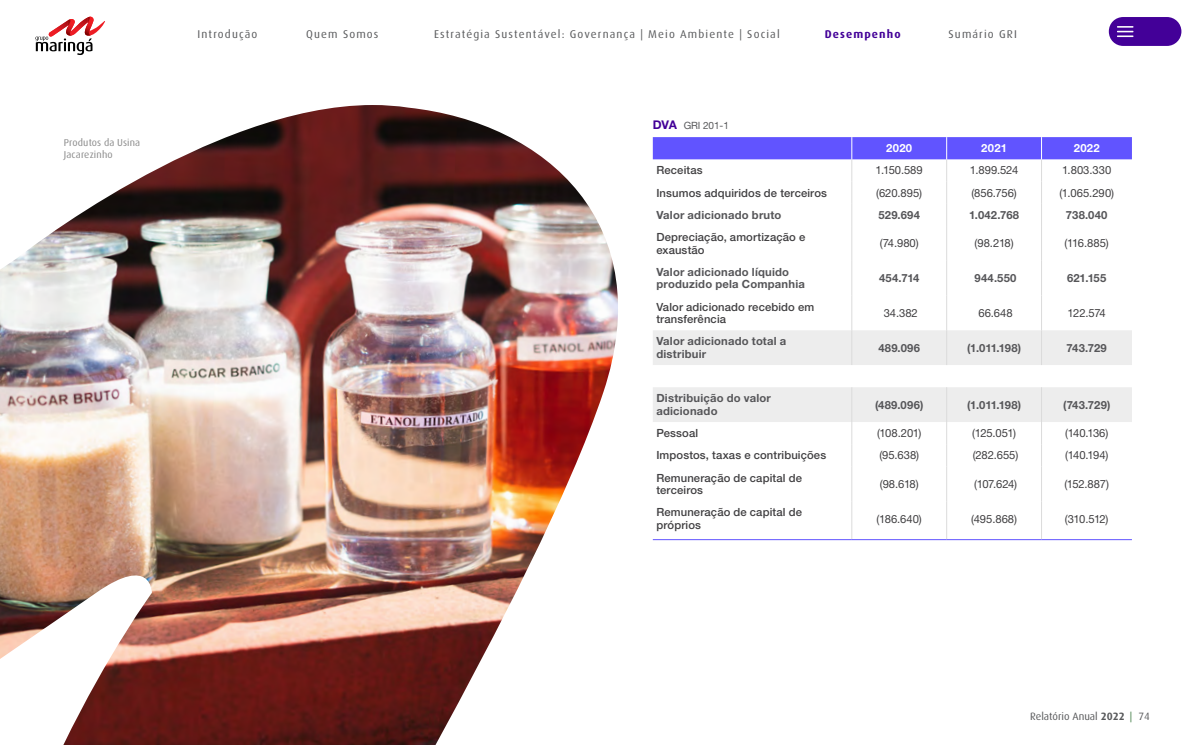
<style>
.page{position:relative;width:1195px;height:745px;background:#fff}
.page>*{position:absolute;margin:0;border:0;box-sizing:border-box;transform-origin:0 0}
.t1{font:700 11.25px/12.5px "Helvetica Neue LT Pro";letter-spacing:.02em;color:#565659}
.t2{font:11.25px "Helvetica Neue LT Pro";letter-spacing:-.005em;color:#414042}
.t3{font:500 11.25px/12.5px "Helvetica Neue LT Pro";letter-spacing:.01em;color:#414042}
.t4{font:11.25px "Dax";letter-spacing:.1em;color:#58595b}
.t5{font:700 11.25px "Helvetica Neue LT Pro";letter-spacing:.03em;color:#fff}
.t6{font:700 11.25px "Dax";letter-spacing:.1em;color:#430098}
.t7{font:10.62px "Dax";color:#58595b}
.t8{font:10px/12.5px "Dax";letter-spacing:.015em;color:#8a8a8a}
.t9{font:10px "Helvetica Neue LT Pro";letter-spacing:-.01em;color:#58595b}
.s1{font-weight:700;font-size:12px;color:#430098}
.s2{font-weight:700}
.s3{color:#407d45}
</style>
<div class="page">
<img style="left:0;top:105px;width:853px;height:639px">
<div style="left:618px;top:432px;width:397px;height:312px;background:#fff"></div>
<svg style="left:652px;top:330px;width:479px;height:92px;fill:#ededed"></svg>
<hr style="left:851px;top:226px;width:1px;height:34px;background:#dbdbdb">
<hr style="left:946px;top:226px;width:1px;height:34px;background:#dbdbdb">
<hr style="left:1041px;top:226px;width:1px;height:34px;background:#dbdbdb">
<hr style="left:851px;top:260px;width:1px;height:35px;background:#dbdbdb">
<hr style="left:946px;top:260px;width:1px;height:35px;background:#dbdbdb">
<hr style="left:1041px;top:260px;width:1px;height:35px;background:#dbdbdb">
<hr style="left:851px;top:295px;width:1px;height:35px;background:#dbdbdb">
<hr style="left:946px;top:295px;width:1px;height:35px;background:#dbdbdb">
<hr style="left:1041px;top:295px;width:1px;height:35px;background:#dbdbdb">
<hr style="left:851px;top:330px;width:1px;height:35px;background:#dbdbdb">
<hr style="left:946px;top:330px;width:1px;height:35px;background:#dbdbdb">
<hr style="left:1041px;top:330px;width:1px;height:35px;background:#dbdbdb">
<hr style="left:851px;top:387px;width:1px;height:35px;background:#dbdbdb">
<hr style="left:946px;top:387px;width:1px;height:35px;background:#dbdbdb">
<hr style="left:1041px;top:387px;width:1px;height:35px;background:#dbdbdb">
<svg style="left:851px;top:422px;width:1px;height:44px"></svg>
<svg style="left:946px;top:422px;width:1px;height:44px"></svg>
<svg style="left:1041px;top:422px;width:1px;height:44px"></svg>
<hr style="left:851px;top:466px;width:1px;height:35px;background:#dbdbdb">
<hr style="left:946px;top:466px;width:1px;height:35px;background:#dbdbdb">
<hr style="left:1041px;top:466px;width:1px;height:35px;background:#dbdbdb">
<hr style="left:851px;top:501px;width:1px;height:38px;background:#dbdbdb">
<hr style="left:946px;top:501px;width:1px;height:38px;background:#dbdbdb">
<hr style="left:1041px;top:501px;width:1px;height:38px;background:#dbdbdb">
<hr style="left:652px;top:539px;width:199px;height:1px;background:#6154ff">
<hr style="left:851px;top:539px;width:95px;height:1px;background:#6154ff">
<hr style="left:946px;top:539px;width:95px;height:1px;background:#6154ff">
<hr style="left:1041px;top:539px;width:90px;height:1px;background:#6154ff">
<svg style="left:652px;top:137px;width:479px;height:89px"></svg>
<svg style="left:35px;top:16px;width:70px;height:39px"></svg>
<div style="left:1108px;top:17px;width:73px;height:29px;background:#430098;border-radius:14px"></div>
<svg style="left:1117px;top:26px;width:16px;height:11px"></svg>
<p class="t8" style="left:64px;top:136px;width:78px">Produtos da Usina<br>Jacarezinho</p>
<p class="t4" style="left:197px;top:27px;width:61px">Introdução</p>
<p class="t4" style="left:306px;top:27px;width:74px">Quem Somos</p>
<p class="t4" style="left:434px;top:27px;width:347px">Estratégia Sustentável: Governança | Meio Ambiente | Social</p>
<p class="t6" style="left:824px;top:27px;width:77px">Desempenho</p>
<p class="t4" style="left:948px;top:27px;width:70px">Sumário GRI</p>
<p class="t9" style="left:652px;top:120px;width:78px"><span class="s1">DVA</span> GRI 201-1</p>
<p class="t5" style="left:886px;top:141px;width:27px">2020</p>
<p class="t5" style="left:981px;top:141px;width:27px">2021</p>
<p class="t5" style="left:1073px;top:141px;width:27px">2022</p>
<p class="t3" style="left:656px;top:164px;width:48px">Receitas</p>
<p class="t2" style="left:875px;top:164px;width:49px">1.150.589</p>
<p class="t2" style="left:969px;top:164px;width:50px">1.899.524</p>
<p class="t2" style="left:1061px;top:164px;width:51px">1.803.330</p>
<p class="t3" style="left:656px;top:186px;width:172px">Insumos adquiridos de terceiros</p>
<p class="t2" style="left:876px;top:186px;width:47px">(620.895)</p>
<p class="t2" style="left:971px;top:186px;width:47px">(856.756)</p>
<p class="t2" style="left:1059px;top:186px;width:56px">(1.065.290)</p>
<p class="t1" style="left:656px;top:208px;width:127px">Valor adicionado bruto</p>
<p class="t1" style="left:878px;top:208px;width:43px">529.694</p>
<p class="t1" style="left:968px;top:208px;width:52px">1.042.768</p>
<p class="t1" style="left:1065px;top:208px;width:43px">738.040</p>
<p class="t3" style="left:656px;top:231px;width:150px">Depreciação, amortização e exaustão</p>
<p class="t2" style="left:879px;top:236px;width:40px">(74.980)</p>
<p class="t2" style="left:974px;top:236px;width:41px">(98.218)</p>
<p class="t2" style="left:1064px;top:236px;width:46px">(116.885)</p>
<p class="t1" style="left:656px;top:265px;width:150px">Valor adicionado líquido produzido pela Companhia</p>
<p class="t1" style="left:878px;top:271px;width:42px">454.714</p>
<p class="t1" style="left:974px;top:271px;width:43px">944.550</p>
<p class="t1" style="left:1066px;top:271px;width:41px">621.155</p>
<p class="t3" style="left:656px;top:300px;width:159px">Valor adicionado recebido em transferência</p>
<p class="t2" style="left:883px;top:306px;width:36px">34.382</p>
<p class="t2" style="left:978px;top:306px;width:36px">66.648</p>
<p class="t2" style="left:1067px;top:306px;width:40px">122.574</p>
<p class="t1" style="left:656px;top:334px;width:131px">Valor adicionado total a distribuir</p>
<p class="t1" style="left:878px;top:341px;width:43px">489.096</p>
<p class="t1" style="left:966px;top:341px;width:55px">(1.011.198)</p>
<p class="t1" style="left:1066px;top:341px;width:42px">743.729</p>
<p class="t1" style="left:656px;top:391px;width:116px">Distribuição do valor adicionado</p>
<p class="t1" style="left:874px;top:398px;width:50px">(489.096)</p>
<p class="t1" style="left:966px;top:398px;width:55px">(1.011.198)</p>
<p class="t1" style="left:1062px;top:398px;width:49px">(743.729)</p>
<p class="t3" style="left:656px;top:426px;width:43px">Pessoal</p>
<p class="t2" style="left:876px;top:426px;width:46px">(108.201)</p>
<p class="t2" style="left:972px;top:426px;width:45px">(125.051)</p>
<p class="t2" style="left:1064px;top:426px;width:45px">(140.136)</p>
<p class="t3" style="left:656px;top:448px;width:171px">Impostos, taxas e contribuições</p>
<p class="t2" style="left:879px;top:448px;width:41px">(95.638)</p>
<p class="t2" style="left:972px;top:448px;width:47px">(282.655)</p>
<p class="t2" style="left:1064px;top:448px;width:45px">(140.194)</p>
<p class="t3" style="left:656px;top:471px;width:147px">Remuneração de capital de terceiros</p>
<p class="t2" style="left:879px;top:477px;width:40px">(98.618)</p>
<p class="t2" style="left:973px;top:477px;width:44px">(107.624)</p>
<p class="t2" style="left:1064px;top:477px;width:46px">(152.887)</p>
<p class="t3" style="left:656px;top:505px;width:147px">Remuneração de capital de próprios</p>
<p class="t2" style="left:876px;top:511px;width:47px">(186.640)</p>
<p class="t2" style="left:970px;top:511px;width:47px">(495.868)</p>
<p class="t2" style="left:1064px;top:511px;width:45px">(310.512)</p>
<p class="t7" style="left:1029px;top:710px;width:121px">Relatório Anual <span class="s2">2022</span> <span class="s3">|</span> 74</p>
</div>
